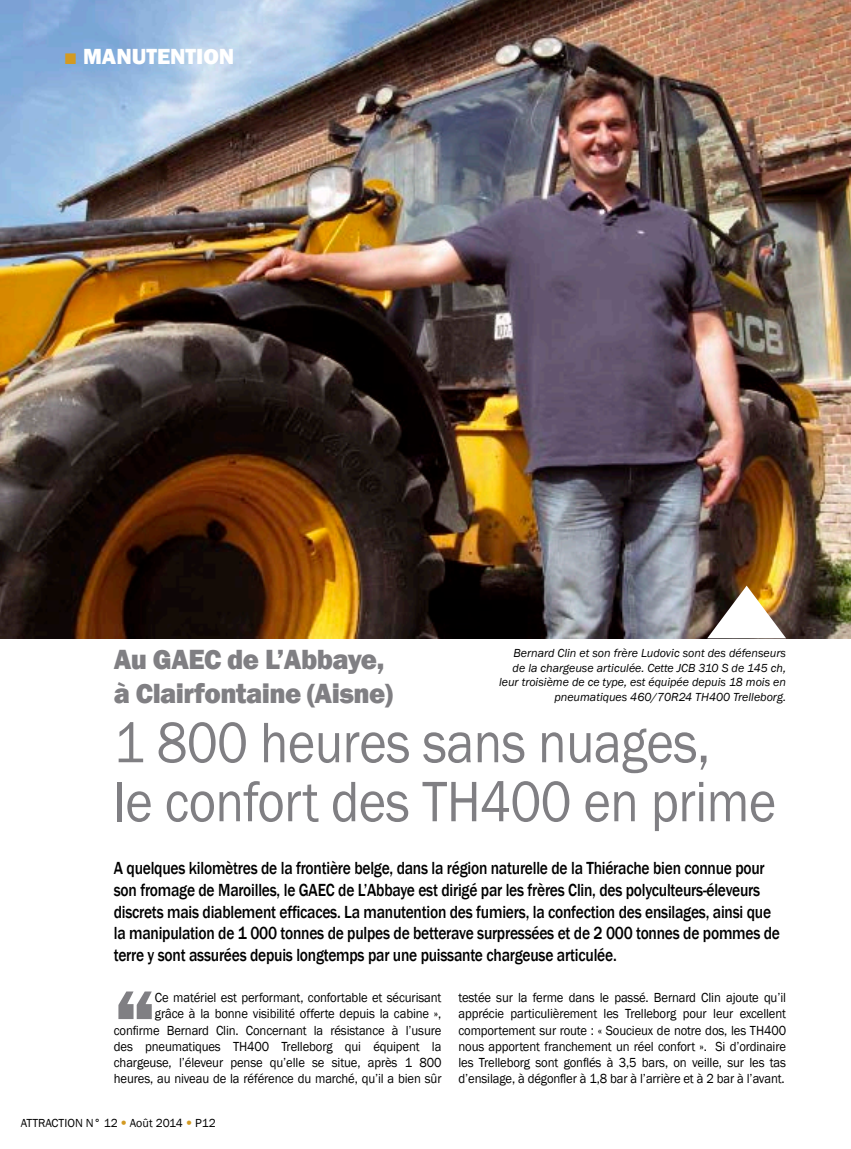
<style>
.page{position:relative;width:851px;height:1149px;background:#fff}
.page>*{position:absolute;margin:0;border:0;box-sizing:border-box;transform-origin:0 0}
.t1{font:800 96.6px "Franklin Gothic";color:#807f83;scale:.96 1}
.t2{font:58.95px/58.9px "Franklin Gothic";letter-spacing:-.01em;color:#807f83;scale:.89 1}
.t3{font:800 28.5px/34.2px "Franklin Gothic";letter-spacing:-.02em;color:#807f83}
.t4{font:800 22.5px "Franklin Gothic";color:#fff}
.t5{font:500 18px/21.6px "Franklin Gothic";letter-spacing:-.015em;color:#000;scale:.86 1}
.t6{font:13.5px/16.2px "Franklin Gothic";letter-spacing:-.01em;color:#000;text-align:right;scale:.94 1}
.t7{font:italic 12px/14.4px "Franklin Gothic";color:#000;text-align:right}
.t8{font:12px "Franklin Gothic";color:#000}
.s1{color:#d39a22}
.s2{font-family:"Helvetica Neue";font-weight:300;color:#d39a22}
</style>
<div class="page">
<img style="left:0;top:0;width:850px;height:638px">
<img style="left:707px;top:585px;width:79px;height:53px">
<h3 class="t4" style="left:64px;top:41px;width:172px"><span class="s1">■</span> maNuteNtioN</h3>
<p class="t7" style="left:499px;top:646px;width:288px">Bernard Clin et son frère Ludovic sont des défenseurs de la chargeuse articulée. Cette JCB 310 S de 145 ch, leur troisième de ce type, est équipée depuis 18 mois en pneumatiques 460/70R24 TH400 Trelleborg.</p>
<h3 class="t3" style="left:114px;top:642px;width:281px">au gaeC de l’abbaye, à Clairfontaine (aisne)</h3>
<h2 class="t2" style="left:114px;top:714px;width:745px">1 800 heures sans nuages,<br>le confort des TH400 en prime</h2>
<p class="t5" style="left:114px;top:857px;width:776px">A quelques kilomètres de la frontière belge, dans la région naturelle de la Thiérache bien connue pour son fromage de Maroilles, le GAEC de L’Abbaye est dirigé par les frères Clin, des polyculteurs-éleveurs discrets mais diablement efficaces. La manutention des fumiers, la confection des ensilages, ainsi que la manipulation de 1 000 tonnes de pulpes de betterave surpressées et de 2 000 tonnes de pommes de terre y sont assurées depuis longtemps par une puissante chargeuse articulée.</p>
<h1 class="t1" style="left:114px;top:960px;width:46px">“</h1>
<p class="t6" style="left:114px;top:989px;width:350px">Ce matériel est performant, confortable et sécurisant<br>grâce à la bonne visibilité offerte depuis la cabine », confirme Bernard Clin. Concernant la résistance à l’usure des pneumatiques TH400 Trelleborg qui équipent la chargeuse, l’éleveur pense qu’elle se situe, après 1 800 heures, au niveau de la référence du marché, qu’il a bien sûr</p>
<p class="t6" style="left:458px;top:989px;width:350px;text-align:justify">testée sur la ferme dans le passé. Bernard Clin ajoute qu’il apprécie particulièrement les Trelleborg pour leur excellent comportement sur route : « Soucieux de notre dos, les TH400 nous apportent franchement un réel confort ». Si d’ordinaire les Trelleborg sont gonflés à 3,5 bars, on veille, sur les tas d’ensilage, à dégonfler à 1,8 bar à l’arrière et à 2 bar à l’avant.</p>
<p class="t8" style="left:21px;top:1114px;width:196px">ATTRACTION N° 12 <span class="s2">•</span> Août 2014 <span class="s2">•</span> P12</p>
</div>
